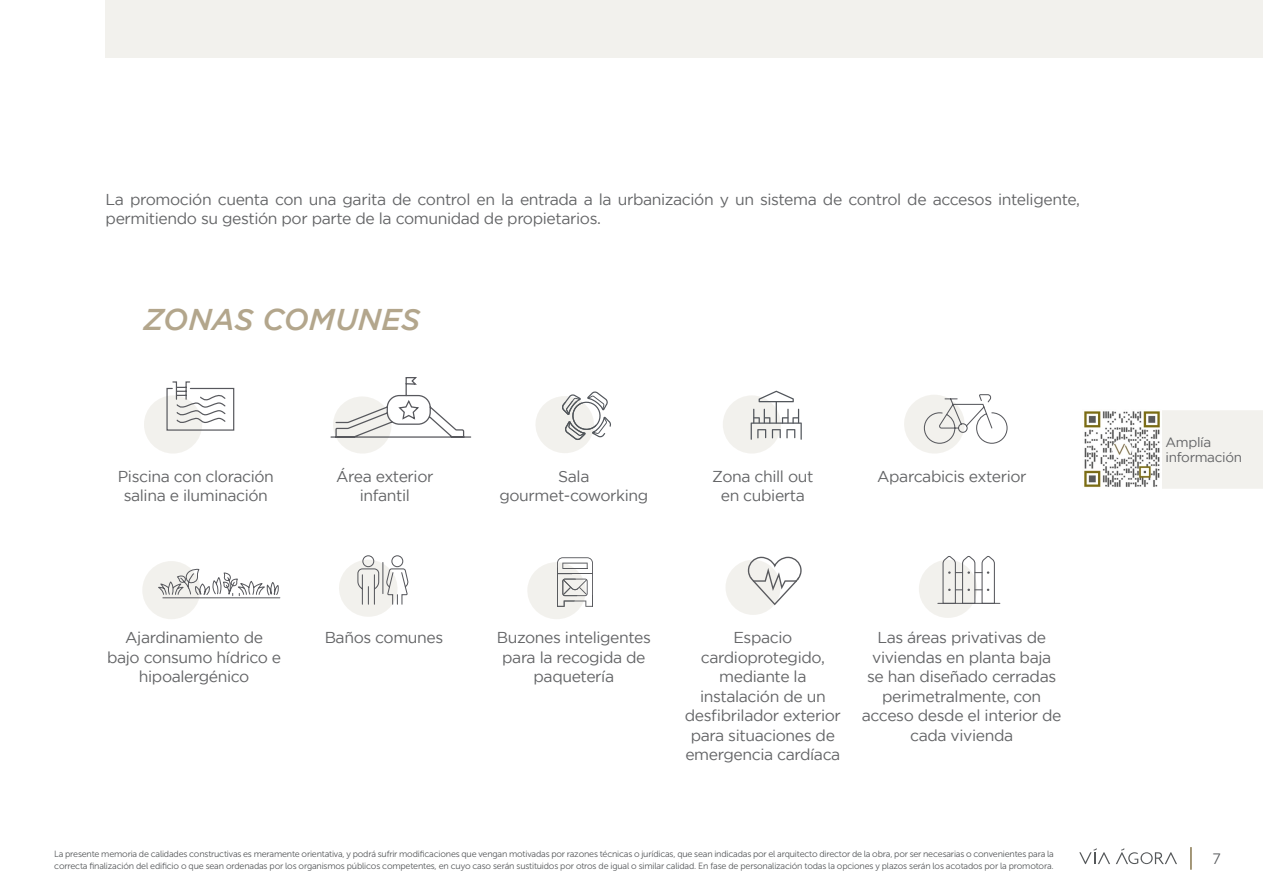
<style>
.page{position:relative;width:1263px;height:893px;background:#fff}
.page>*{position:absolute;margin:0;border:0;box-sizing:border-box;transform-origin:0 0}
.t1{font:italic 500 30px "Gotham";color:#b3a68c}
.t2{font:15.75px/19.5px "Gotham";letter-spacing:-.025em;color:#636466;text-align:center}
.t3{font:15px "Museo Sans 300";color:#55585a}
.t4{font:13.5px/14.7px "Gotham";letter-spacing:-.025em;color:#636466}
.t5{font:9px/12px "Museo Sans 300";letter-spacing:-.02em;color:#55585a}
</style>
<div class="page">
<div style="left:106px;top:0;width:1157px;height:57px;background:#f2f1ed"></div>
<svg style="left:1079px;top:848px;width:31px;height:16px"></svg>
<svg style="left:1116px;top:848px;width:61px;height:16px"></svg>
<hr style="left:1190px;top:847px;width:2px;height:23px;background:#87764e">
<div style="left:144px;top:395px;width:58px;height:59px;background:#f2f1ed;border-radius:50%"></div>
<div style="left:723px;top:395px;width:58px;height:59px;background:#f2f1ed;border-radius:50%"></div>
<div style="left:142px;top:561px;width:58px;height:58px;background:#f2f1ed;border-radius:50%"></div>
<div style="left:725px;top:560px;width:56px;height:55px;background:#f2f1ed;border-radius:50%"></div>
<div style="left:919px;top:560px;width:58px;height:58px;background:#f2f1ed;border-radius:50%"></div>
<svg style="left:161px;top:381px;width:74px;height:50px"></svg>
<hr style="left:938px;top:603px;width:62px;height:1px;background:#57585d">
<svg style="left:942px;top:556px;width:59px;height:58px"></svg>
<svg style="left:330px;top:377px;width:142px;height:76px"></svg>
<svg style="left:536px;top:391px;width:75px;height:62px"></svg>
<svg style="left:751px;top:391px;width:51px;height:49px"></svg>
<svg style="left:904px;top:394px;width:104px;height:59px"></svg>
<svg style="left:155px;top:563px;width:126px;height:36px"></svg>
<svg style="left:339px;top:555px;width:70px;height:62px"></svg>
<hr style="left:382px;top:562px;width:1px;height:32px;background:#57585d">
<svg style="left:527px;top:557px;width:66px;height:62px"></svg>
<svg style="left:748px;top:557px;width:54px;height:48px"></svg>
<div style="left:1162px;top:410px;width:101px;height:79px;background:#f2f1ed"></div>
<img style="left:1084px;top:411px;width:76px;height:77px">
<p class="t2" style="left:106px;top:189px;width:976px;text-align:left">La promoción cuenta con una garita de control en la entrada a la urbanización y un sistema de control de accesos inteligente, permitiendo su gestión por parte de la comunidad de propietarios.</p>
<h1 class="t1" style="left:144px;top:302px;width:278px">ZONAS COMUNES</h1>
<p class="t2" style="left:118px;top:466px;width:158px">Piscina con cloración salina e iluminación</p>
<p class="t2" style="left:336px;top:466px;width:99px">Área exterior infantil</p>
<p class="t2" style="left:712px;top:466px;width:103px">Zona chill out en cubierta</p>
<p class="t2" style="left:499px;top:466px;width:151px">Sala gourmet-coworking</p>
<p class="t2" style="left:877px;top:466px;width:151px">Aparcabicis exterior</p>
<p class="t2" style="left:107px;top:628px;width:176px">Ajardinamiento de bajo consumo hídrico e hipoalergénico</p>
<p class="t2" style="left:325px;top:628px;width:120px">Baños comunes</p>
<p class="t2" style="left:497px;top:628px;width:156px">Buzones inteligentes para la recogida de paquetería</p>
<p class="t2" style="left:685px;top:628px;width:158px">Espacio cardioprotegido, mediante la instalación de un desfibrilador exterior para situaciones de emergencia cardíaca</p>
<p class="t2" style="left:862px;top:628px;width:201px">Las áreas privativas de viviendas en planta baja se han diseñado cerradas perimetralmente, con acceso desde el interior de cada vivienda</p>
<p class="t5" style="left:54px;top:848px;width:1001px">La presente memoria de calidades constructivas es meramente orientativa, y podrá sufrir modificaciones que vengan motivadas por razones técnicas o jurídicas, que sean indicadas por el arquitecto director de la obra, por ser necesarias o convenientes para la correcta finalización del edificio o que sean ordenadas por los organismos públicos competentes, en cuyo caso serán sustituidos por otros de igual o similar calidad. En fase de personalización todas la opciones y plazos serán los acotados por la promotora.</p>
<p class="t4" style="left:1165px;top:435px;width:78px">Amplía información</p>
<p class="t3" style="left:1213px;top:851px;width:9px">7</p>
</div>
